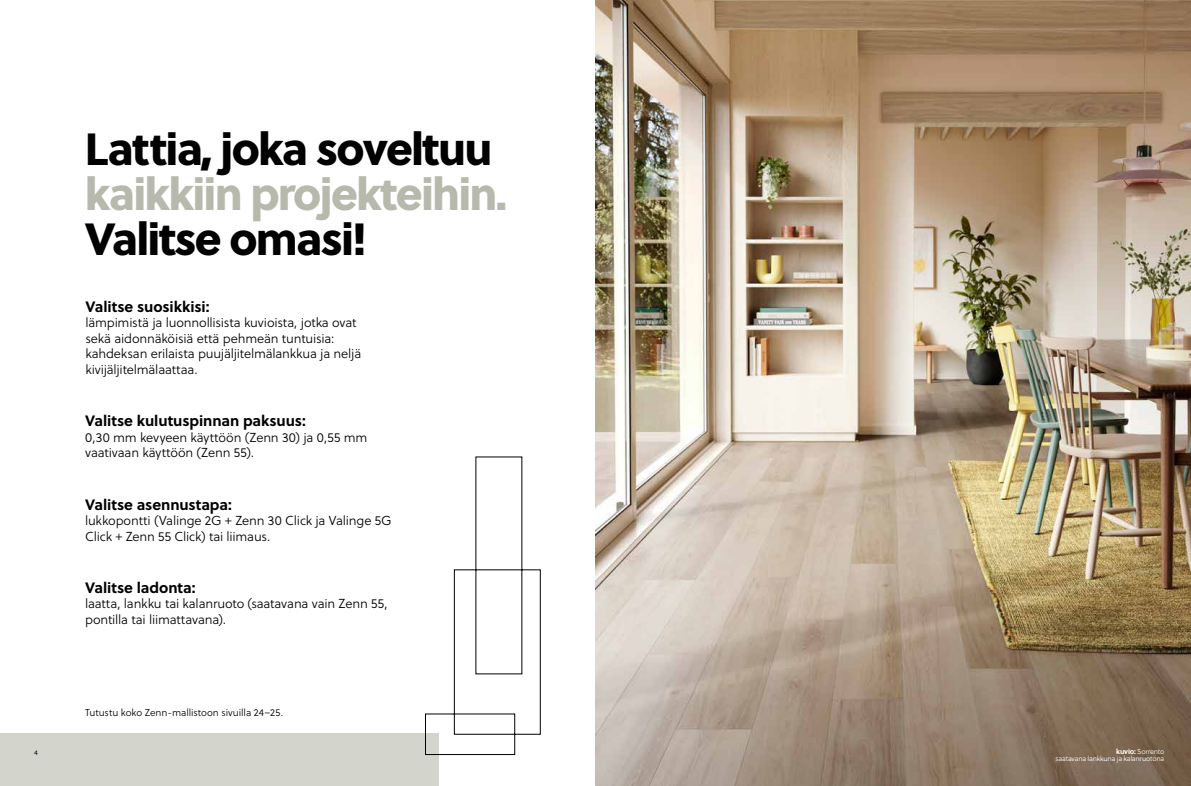
<style>
.page{position:relative;width:1191px;height:786px;background:#fff}
.page>*{position:absolute;margin:0;border:0;box-sizing:border-box;transform-origin:0 0}
.t1{font:45px "Soleil Xb";letter-spacing:-.04em;color:#000}
.t2{font:45px "Soleil Xb";letter-spacing:-.04em;color:#b6b9ab}
.t3{font:700 15px "Soleil";letter-spacing:-.005em;color:#000}
.t4{font:13px/15.6px "Soleil Lt";letter-spacing:-.015em;color:#000}
.t5{font:10px "Soleil Lt";letter-spacing:-.005em;color:#000}
.t6{font:8px "Soleil Lt";color:#000}
.t7{font:7.2px/7.2px "Soleil Lt";letter-spacing:-.035em;color:#fff;text-align:right}
.s1{font-family:"Soleil";font-weight:700}
</style>
<div class="page">
<img style="left:595px;top:0;width:596px;height:785px">
<div style="left:0;top:733px;width:438px;height:52px;background:#d3d5cd"></div>
<svg style="left:425px;top:456px;width:116px;height:298px"></svg>
<p class="t6" style="left:34px;top:746px;width:5px">4</p>
<h1 class="t1" style="left:85px;top:113px;width:409px">Lattia, joka soveltuu</h1>
<h1 class="t2" style="left:85px;top:158px;width:423px">kaikkiin projekteihin.</h1>
<h1 class="t1" style="left:85px;top:203px;width:284px">Valitse omasi!</h1>
<p class="t3" style="left:85px;top:294px;width:126px">Valitse suosikkisi:</p>
<p class="t4" style="left:85px;top:314px;width:277px">lämpimistä ja luonnollisista kuvioista, jotka ovat sekä aidonnäköisiä että pehmeän tuntuisia: kahdeksan erilaista puujäljitelmälankkua ja neljä kivijäljitelmälaattaa.</p>
<p class="t3" style="left:85px;top:409px;width:222px">Valitse kulutuspinnan paksuus:</p>
<p class="t4" style="left:85px;top:429px;width:284px">0,30 mm kevyeen käyttöön (Zenn 30) ja 0,55 mm vaativaan käyttöön (Zenn 55).</p>
<p class="t3" style="left:85px;top:492px;width:148px">Valitse asennustapa:</p>
<p class="t4" style="left:85px;top:512px;width:308px">lukkopontti (Valinge 2G + Zenn 30 Click ja Valinge 5G<br>Click + Zenn 55 Click) tai liimaus.</p>
<p class="t3" style="left:85px;top:575px;width:112px">Valitse ladonta:</p>
<p class="t4" style="left:85px;top:595px;width:304px">laatta, lankku tai kalanruoto (saatavana vain Zenn 55, pontilla tai liimattavana).</p>
<p class="t5" style="left:85px;top:704px;width:200px">Tutustu koko Zenn-mallistoon sivuilla 24–25.</p>
<p class="t7" style="left:1055px;top:747px;width:110px"><span class="s1">kuvio:</span> Sorrento<br>saatavana lankkuna ja kalanruotona</p>
</div>
